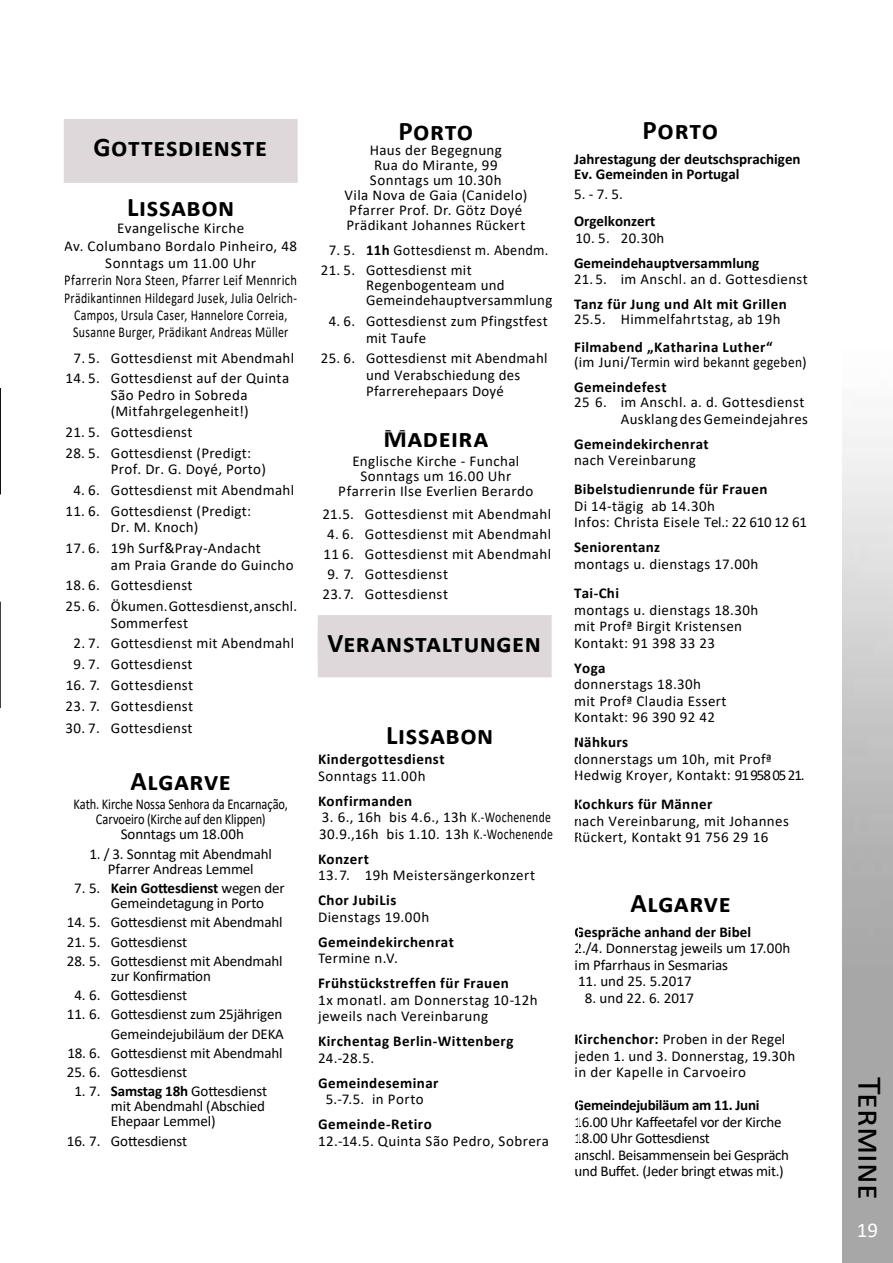
<style>
.page{position:relative;width:893px;height:1263px;background:#fff}
.page>*{position:absolute;margin:0;border:0;box-sizing:border-box;transform-origin:0 0}
.t1{font:34.8px "Calibri";color:#000;scale:1.04 1}
.t2{font:700 27px "Calibri";letter-spacing:.02em;color:#000}
.t3{font:21px "Calibri";color:#fff}
.t4{font:15px/16.5px "Calibri";letter-spacing:.02em;color:#000}
.t5{font:700 15px/15px "Calibri";letter-spacing:.025em;color:#000}
.t6{font:15px/15px "Calibri";letter-spacing:-.01em;color:#000}
.t7{font:15px/16.5px "Calibri";letter-spacing:-.02em;color:#000}
.t8{font:15px/15px "Calibri";letter-spacing:-.005em;color:#000;text-align:center;scale:.83 1}
.t9{font:15px/16.5px "Calibri";letter-spacing:-.005em;color:#000}
.t10{font:15px/15px "Calibri";color:#000;text-align:center}
.s1{font-weight:700}
</style>
<div class="page">
<div style="left:65px;top:120px;width:232px;height:62px;background:#dfd8da"></div>
<div style="left:64px;top:119px;width:234px;height:64px;border:2px solid #dfd8da"></div>
<div style="left:318px;top:616px;width:233px;height:61px;background:#dfd8da"></div>
<div style="left:318px;top:615px;width:234px;height:62px;border:2px solid #dfd8da"></div>
<hr style="left:0;top:602px;width:1px;height:106px;background:#000">
<hr style="left:0;top:388px;width:1px;height:106px;background:#000">
<h2 class="t2" style="left:93px;top:128px;width:175px">Gottesdienste</h2>
<h2 class="t2" style="left:127px;top:188px;width:109px">Lissabon</h2>
<p class="t4" style="left:64px;top:219px;width:235px;line-height:17.2px;text-align:center">Evangelische Kirche<br>Av. Columbano Bordalo Pinheiro, 48<br>Sonntags um 11.00 Uhr<br>Pfarrerin Nora Steen, Pfarrer Leif Mennrich Prädikantinnen Hildegard Jusek, Julia Oelrich-Campos, Ursula Caser, Hannelore Correia, Susanne Burger, Prädikant Andreas Müller</p>
<p class="t4" style="left:73px;top:349px;width:222px">7. 5. Gottesdienst mit Abendmahl</p>
<p class="t4" style="left:66px;top:370px;width:225px;text-align:center">14. 5. Gottesdienst auf der Quinta<br>São Pedro in Sobreda (Mitfahrgelegenheit!)</p>
<p class="t4" style="left:66px;top:424px;width:128px">21. 5. Gottesdienst</p>
<p class="t4" style="left:111px;top:444px;width:156px;text-indent:-45px">28. 5. Gottesdienst (Predigt:<br>Prof. Dr. G. Doyé, Porto)</p>
<p class="t4" style="left:73px;top:482px;width:222px">4. 6. Gottesdienst mit Abendmahl</p>
<p class="t4" style="left:66px;top:502px;width:187px;text-align:center">11. 6. Gottesdienst (Predigt:<br>Dr. M. Knoch)</p>
<p class="t4" style="left:111px;top:540px;width:184px;text-indent:-45px">17. 6. 19h Surf&amp;Pray-Andacht<br>am Praia Grande do Guincho</p>
<p class="t4" style="left:66px;top:577px;width:128px">18. 6. Gottesdienst</p>
<p class="t4" style="left:111px;top:598px;width:188px;text-indent:-45px">25. 6. Ökumen. Gottesdienst, anschl.<br>Sommerfest</p>
<p class="t4" style="left:73px;top:635px;width:222px">2. 7. Gottesdienst mit Abendmahl</p>
<p class="t4" style="left:73px;top:656px;width:121px">9. 7. Gottesdienst</p>
<p class="t4" style="left:66px;top:676px;width:129px">16. 7. Gottesdienst</p>
<p class="t4" style="left:66px;top:697px;width:129px">23. 7. Gottesdienst</p>
<p class="t4" style="left:66px;top:719px;width:128px">30. 7. Gottesdienst</p>
<h2 class="t2" style="left:131px;top:762px;width:102px">Algarve</h2>
<p class="t8" style="left:73px;top:797px;width:260px">Kath. Kirche Nossa Senhora da Encarnação,<br>Carvoeiro (Kirche auf den Klippen)<br>Sonntags um 18.00h</p>
<p class="t10" style="left:89px;top:846px;width:184px">1. / 3. Sonntag mit Abendmahl<br>Pfarrer Andreas Lemmel</p>
<p class="t4" style="left:111px;top:880px;width:175px;line-height:15px;text-indent:-37px">7. 5. <span class="s1">Kein Gottesdienst</span> wegen der<br>Gemeindetagung in Porto</p>
<p class="t4" style="left:67px;top:914px;width:217px">14. 5. Gottesdienst mit Abendmahl</p>
<p class="t4" style="left:67px;top:933px;width:122px">21. 5. Gottesdienst</p>
<p class="t6" style="left:111px;top:953px;width:173px;text-indent:-44px">28. 5. Gottesdienst mit Abendmahl zur Konfirmation</p>
<p class="t4" style="left:74px;top:986px;width:114px">4. 6. Gottesdienst</p>
<p class="t6" style="left:67px;top:1004px;width:219px;line-height:19.2px;text-align:right">11. 6. Gottesdienst zum 25jährigen<br>Gemeindejubiläum der DEKA</p>
<p class="t4" style="left:67px;top:1044px;width:217px">18. 6. Gottesdienst mit Abendmahl</p>
<p class="t4" style="left:67px;top:1063px;width:122px">25. 6. Gottesdienst</p>
<p class="t6" style="left:111px;top:1083px;width:158px;text-indent:-37px">1. 7. <span class="s1">Samstag 18h</span> Gottesdienst mit Abendmahl (Abschied<br>Ehepaar Lemmel)</p>
<p class="t4" style="left:67px;top:1132px;width:122px">16. 7. Gottesdienst</p>
<h2 class="t2" style="left:398px;top:112px;width:76px">Porto</h2>
<p class="t4" style="left:344px;top:142px;width:184px;line-height:15px;text-align:center">Haus der Begegnung<br>Rua do Mirante, 99<br>Sonntags um 10.30h<br>Vila Nova de Gaia (Canidelo)<br>Pfarrer Prof. Dr. Götz Doyé<br>Prädikant Johannes Rückert</p>
<p class="t4" style="left:329px;top:241px;width:221px">7. 5. <span class="s1">11h</span> Gottesdienst m. Abendm.</p>
<p class="t4" style="left:366px;top:263px;width:188px;line-height:15px;text-indent:-45px">21. 5. Gottesdienst mit<br>Regenbogenteam und<br>Gemeindehauptversammlung</p>
<p class="t4" style="left:366px;top:313px;width:183px;text-indent:-37px">4. 6. Gottesdienst zum Pfingstfest mit Taufe</p>
<p class="t4" style="left:366px;top:350px;width:183px;text-indent:-45px">25. 6. Gottesdienst mit Abendmahl und Verabschiedung des<br>Pfarrerehepaars Doyé</p>
<h2 class="t2" style="left:383px;top:419px;width:106px">Madeira</h2>
<p class="t4" style="left:338px;top:453px;width:197px;line-height:15px;text-align:center">Englische Kirche - Funchal<br>Sonntags um 16.00 Uhr<br>Pfarrerin Ilse Everlien Berardo</p>
<p class="t4" style="left:322px;top:505px;width:230px">21.5. Gottesdienst mit Abendmahl</p>
<p class="t4" style="left:324px;top:523px;width:229px;line-height:20px">4. 6. Gottesdienst mit Abendmahl<br>11 6. Gottesdienst mit Abendmahl</p>
<p class="t4" style="left:322px;top:563px;width:127px;line-height:20px;text-align:center">9. 7. Gottesdienst<br>23.7. Gottesdienst</p>
<h2 class="t2" style="left:327px;top:624px;width:215px">Veranstaltungen</h2>
<h2 class="t2" style="left:386px;top:715px;width:109px">Lissabon</h2>
<p class="t5" style="left:318px;top:752px;width:128px">Kindergottesdienst</p>
<p class="t4" style="left:318px;top:767px;width:109px">Sonntags 11.00h</p>
<p class="t5" style="left:318px;top:793px;width:96px">Konfirmanden</p>
<p class="t4" style="left:319px;top:809px;width:235px">3. 6., 16h bis 4.6., 13h K.-Wochenende<br>30.9.,16h bis 1.10. 13h K.-Wochenende</p>
<p class="t5" style="left:318px;top:851px;width:53px">Konzert</p>
<p class="t4" style="left:318px;top:867px;width:219px">13.7. 19h Meistersängerkonzert</p>
<p class="t5" style="left:318px;top:893px;width:80px">Chor JubiLis</p>
<p class="t4" style="left:318px;top:908px;width:113px">Dienstags 19.00h</p>
<p class="t5" style="left:318px;top:934px;width:137px">Gemeindekirchenrat</p>
<p class="t4" style="left:318px;top:950px;width:81px">Termine n.V.</p>
<p class="t5" style="left:318px;top:976px;width:192px">Frühstückstreffen für Frauen</p>
<p class="t4" style="left:318px;top:991px;width:221px">1x monatl. am Donnerstag 10-12h jeweils nach Vereinbarung</p>
<p class="t5" style="left:318px;top:1034px;width:197px">Kirchentag Berlin-Wittenberg</p>
<p class="t4" style="left:318px;top:1049px;width:58px">24.-28.5.</p>
<p class="t5" style="left:318px;top:1075px;width:122px">Gemeindeseminar</p>
<p class="t4" style="left:326px;top:1091px;width:100px">5.-7.5. in Porto</p>
<p class="t5" style="left:318px;top:1117px;width:115px">Gemeinde-Retiro</p>
<p class="t4" style="left:318px;top:1132px;width:232px">12.-14.5. Quinta São Pedro, Sobrera</p>
<h2 class="t2" style="left:643px;top:111px;width:77px">Porto</h2>
<p class="t5" style="left:574px;top:152px;width:228px">Jahrestagung der deutschsprachigen<br>Ev. Gemeinden in Portugal</p>
<p class="t4" style="left:574px;top:185px;width:50px">5. - 7. 5.</p>
<p class="t5" style="left:574px;top:214px;width:83px">Orgelkonzert</p>
<p class="t4" style="left:575px;top:229px;width:90px">10. 5. 20.30h</p>
<p class="t5" style="left:574px;top:255px;width:187px">Gemeindehauptversammlung</p>
<p class="t4" style="left:574px;top:271px;width:235px">21.5. im Anschl. an d. Gottesdienst</p>
<p class="t5" style="left:574px;top:297px;width:214px">Tanz für Jung und Alt mit Grillen</p>
<p class="t4" style="left:574px;top:311px;width:208px">25.5. Himmelfahrtstag, ab 19h</p>
<p class="t5" style="left:574px;top:339px;width:200px">Filmabend „Katharina Luther“</p>
<p class="t4" style="left:574px;top:353px;width:234px">(im Juni/Termin wird bekannt gegeben)</p>
<p class="t5" style="left:574px;top:379px;width:94px">Gemeindefest</p>
<p class="t4" style="left:574px;top:393px;width:235px;text-align:right">25 6. im Anschl. a. d. Gottesdienst<br>Ausklang des Gemeindejahres</p>
<p class="t5" style="left:574px;top:436px;width:136px">Gemeindekirchenrat</p>
<p class="t4" style="left:574px;top:451px;width:123px">nach Vereinbarung</p>
<p class="t5" style="left:574px;top:482px;width:195px">Bibelstudienrunde für Frauen</p>
<p class="t4" style="left:574px;top:497px;width:234px">Di 14-tägig ab 14.30h<br>Infos: Christa Eisele Tel.: 22 610 12 61</p>
<p class="t5" style="left:574px;top:540px;width:88px">Seniorentanz</p>
<p class="t4" style="left:574px;top:555px;width:186px">montags u. dienstags 17.00h</p>
<p class="t5" style="left:574px;top:585px;width:47px">Tai-Chi</p>
<p class="t4" style="left:574px;top:601px;width:186px">montags u. dienstags 18.30h mit Profª Birgit Kristensen<br>Kontakt: 91 398 33 23</p>
<p class="t5" style="left:574px;top:660px;width:33px">Yoga</p>
<p class="t4" style="left:574px;top:676px;width:154px">donnerstags 18.30h<br>mit Profª Claudia Essert<br>Kontakt: 96 390 92 42</p>
<p class="t5" style="left:574px;top:734px;width:56px">Nähkurs</p>
<p class="t4" style="left:574px;top:750px;width:232px">donnerstags um 10h, mit Profª<br>Hedwig Kroyer, Kontakt: 91 958 05 21.</p>
<p class="t5" style="left:574px;top:797px;width:140px">Kochkurs für Männer</p>
<p class="t4" style="left:574px;top:812px;width:216px">nach Vereinbarung, mit Johannes<br>Rückert, Kontakt 91 756 29 16</p>
<h2 class="t2" style="left:630px;top:884px;width:102px">Algarve</h2>
<p class="t5" style="left:575px;top:924px;width:178px">Gespräche anhand der Bibel</p>
<p class="t9" style="left:575px;top:940px;width:217px">2./4. Donnerstag jeweils um 17.00h im Pfarrhaus in Sesmarias</p>
<p class="t4" style="left:578px;top:973px;width:115px">11. und 25. 5.2017</p>
<p class="t4" style="left:585px;top:989px;width:111px">8. und 22. 6. 2017</p>
<p class="t4" style="left:575px;top:1031px;width:222px"><span class="s1">Kirchenchor:</span> Proben in der Regel jeden 1. und 3. Donnerstag, 19.30h in der Kapelle in Carvoeiro</p>
<p class="t5" style="left:575px;top:1097px;width:186px">Gemeindejubiläum am 11. Juni</p>
<p class="t7" style="left:575px;top:1113px;width:216px">16.00 Uhr Kaffeetafel vor der Kirche 18.00 Uhr Gottesdienst<br>anschl. Beisammensein bei Gespräch und Buffet. (Jeder bringt etwas mit.)</p>
<h1 class="t1" style="left:894px;top:1077px;width:119px;rotate:90deg">Termine</h1>
<h3 class="t3" style="left:857px;top:1215px;width:23px">19</h3>
</div>
